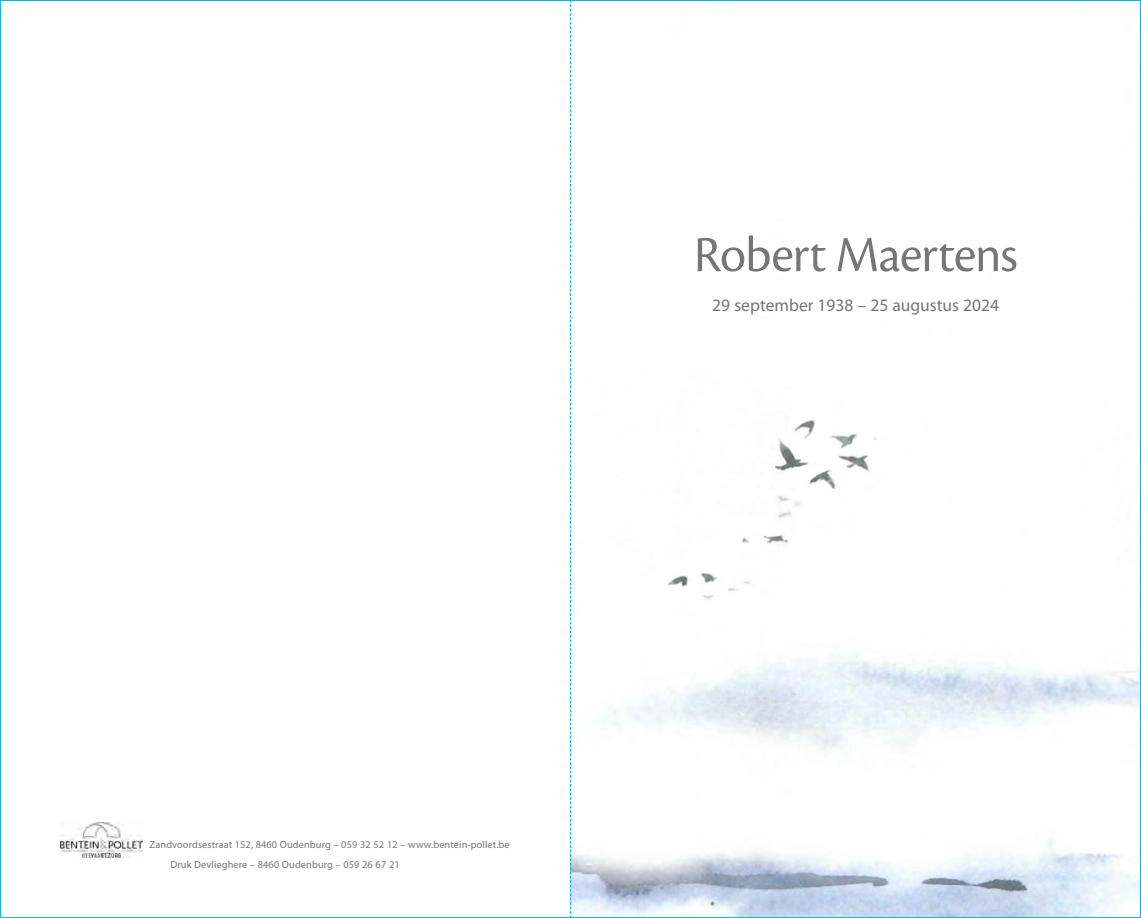
<style>
.page{position:relative;width:1141px;height:918px;background:#fff}
.page>*{position:absolute;margin:0;border:0;box-sizing:border-box;transform-origin:0 0}
.t1{font:52.5px "Cronos Pro Disp";letter-spacing:-.01em;color:#767679}
.t2{font:17.5px "Myriad Pro";color:#767679}
.t3{font:10.33px/19.8px "Myriad Pro";letter-spacing:.01em;color:#767679}
</style>
<div class="page">
<img style="left:571px;top:419px;width:568px;height:497px">
<svg style="left:570px;top:0;width:1px;height:918px"></svg>
<img style="left:60px;top:822px;width:82px;height:36px">
<h1 class="t1" style="left:694px;top:235px;width:325px">Robert Maertens</h1>
<h2 class="t2" style="left:712px;top:299px;width:288px">29 september 1938 – 25 augustus 2024</h2>
<p class="t3" style="left:171px;top:835px;width:341px;text-indent:-21px">Zandvoordsestraat 152, 8460 Oudenburg – 059 32 52 12 – www.bentein-pollet.be<br>Druk Devlieghere – 8460 Oudenburg – 059 26 67 21</p>
</div>
